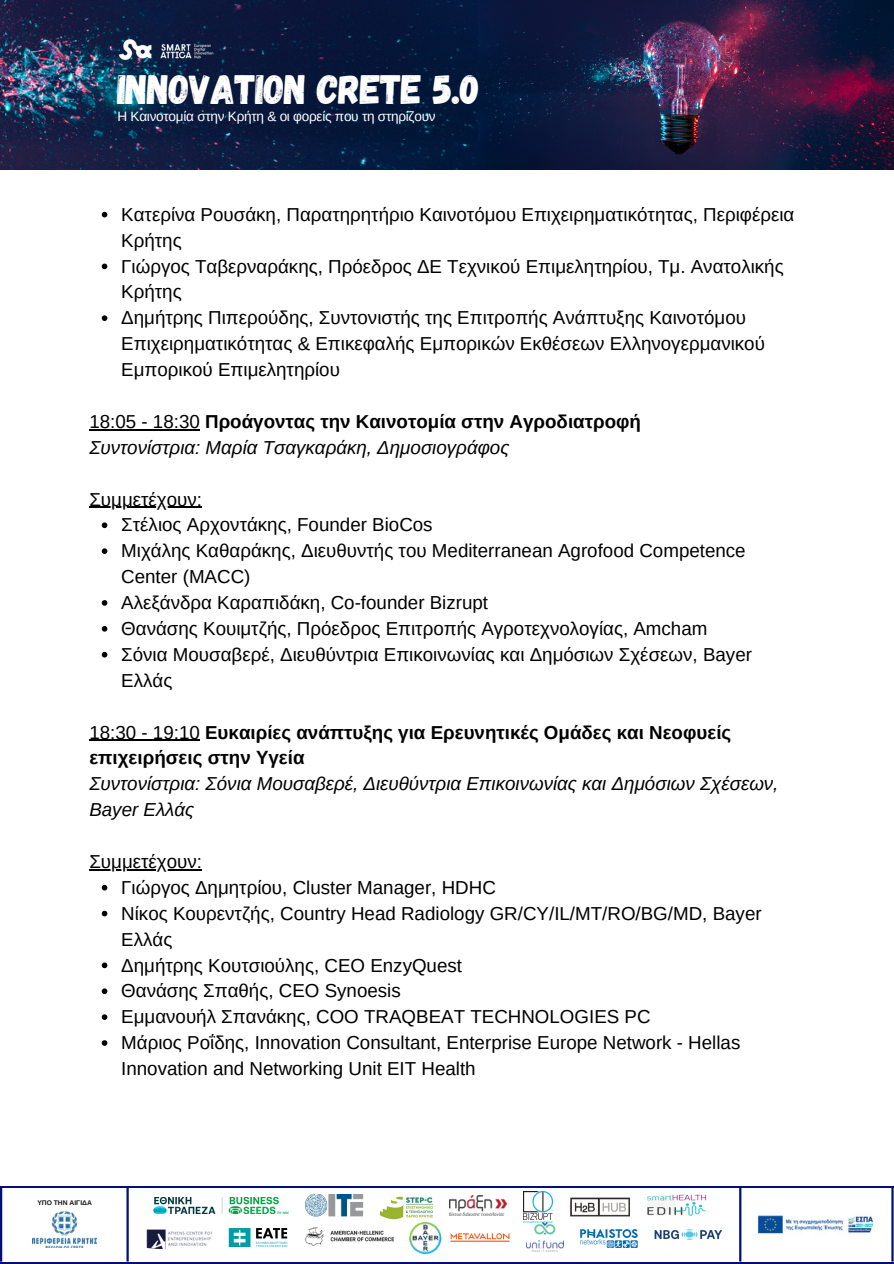
<style>
.page{position:relative;width:894px;height:1264px;background:#fff}
.page>*{position:absolute;margin:0;border:0;box-sizing:border-box;transform-origin:0 0}
.t1{font:40.95px "Gagalin";letter-spacing:-.02em;color:#fff}
.t2{font:18.75px/25.8px "Arimo";color:#000}
.t3{font:italic 18.75px/25.8px "Arimo";color:#000}
.t4{font:13.5px "Arimo";letter-spacing:-.02em;color:#fff}
.t5{font:700 6.75px "Arimo";color:#181315}
.s1{font-style:normal}
.s2{font-weight:700;font-style:normal}
</style>
<div class="page">
<div style="left:0;top:1185px;width:893px;height:78px;background:linear-gradient(to right,#fefefe,#fff)"></div>
<div style="left:0;top:1187px;width:893px;height:74px;background:#fff"></div>
<hr style="left:739px;top:1187px;width:2px;height:74px;background:#021075">
<img style="left:757px;top:1215px;width:117px;height:19px">
<img style="left:305px;top:1194px;width:58px;height:23px">
<img style="left:570px;top:1197px;width:59px;height:19px">
<img style="left:449px;top:1195px;width:57px;height:20px">
<img style="left:409px;top:1214px;width:33px;height:41px">
<img style="left:451px;top:1233px;width:58px;height:9px">
<img style="left:526px;top:1222px;width:37px;height:29px">
<img style="left:146px;top:1229px;width:65px;height:19px">
<img style="left:647px;top:1194px;width:59px;height:22px">
<img style="left:379px;top:1196px;width:53px;height:23px">
<img style="left:305px;top:1227px;width:88px;height:18px">
<img style="left:229px;top:1228px;width:58px;height:18px">
<img style="left:523px;top:1191px;width:29px;height:30px">
<img style="left:154px;top:1197px;width:135px;height:16px">
<img style="left:580px;top:1229px;width:57px;height:18px">
<img style="left:654px;top:1229px;width:67px;height:11px">
<hr style="left:126px;top:1187px;width:3px;height:74px;background:#021075">
<img style="left:32px;top:1211px;width:65px;height:36px">
<hr style="left:0;top:1187px;width:2px;height:74px;background:#021075">
<hr style="left:891px;top:1187px;width:2px;height:74px;background:#021075">
<svg style="left:102px;top:212px;width:5px;height:5px"></svg>
<svg style="left:102px;top:263px;width:5px;height:6px"></svg>
<svg style="left:102px;top:315px;width:5px;height:6px"></svg>
<hr style="left:89px;top:429px;width:111px;height:1px;background:#000">
<hr style="left:89px;top:506px;width:113px;height:2px;background:#000">
<svg style="left:102px;top:522px;width:5px;height:6px"></svg>
<svg style="left:102px;top:548px;width:5px;height:6px"></svg>
<svg style="left:102px;top:600px;width:5px;height:5px"></svg>
<svg style="left:102px;top:626px;width:5px;height:5px"></svg>
<svg style="left:102px;top:652px;width:5px;height:5px"></svg>
<hr style="left:89px;top:739px;width:111px;height:1px;background:#000">
<hr style="left:89px;top:869px;width:113px;height:1px;background:#000">
<svg style="left:102px;top:884px;width:5px;height:6px"></svg>
<svg style="left:102px;top:910px;width:5px;height:6px"></svg>
<svg style="left:102px;top:962px;width:5px;height:6px"></svg>
<svg style="left:102px;top:988px;width:5px;height:6px"></svg>
<svg style="left:102px;top:1014px;width:5px;height:5px"></svg>
<svg style="left:102px;top:1040px;width:5px;height:5px"></svg>
<img style="left:0;top:0;width:478px;height:170px">
<img style="left:478px;top:0;width:415px;height:170px">
<img style="left:117px;top:22px;width:112px;height:47px">
<p class="t1" style="left:117px;top:63px;width:364px">INNOVATION CRETE 5.0</p>
<p class="t4" style="left:117px;top:109px;width:319px">Η Καινοτομία στην Κρήτη &amp; οι φορείς που τη στηρίζουν</p>
<p class="t2" style="left:121px;top:201px;width:674px">Κατερίνα Ρουσάκη, Παρατηρητήριο Καινοτόμου Επιχειρηματικότητας, Περιφέρεια<br>Κρήτης</p>
<p class="t2" style="left:121px;top:253px;width:663px">Γιώργος Ταβερναράκης, Πρόεδρος ΔΕ Τεχνικού Επιμελητηρίου, Τμ. Ανατολικής<br>Κρήτης</p>
<p class="t2" style="left:121px;top:305px;width:645px">Δημήτρης Πιπερούδης, Συντονιστής της Επιτροπής Ανάπτυξης Καινοτόμου<br>Επιχειρηματικότητας &amp; Επικεφαλής Εμπορικών Εκθέσεων Ελληνογερμανικού<br>Εμπορικού Επιμελητηρίου</p>
<p class="t3" style="left:89px;top:408px;width:553px"><span class="s1">18:05 - 18:30</span> <span class="s2">Προάγοντας την Καινοτομία στην Αγροδιατροφή<br></span>Συντονίστρια: Μαρία Τσαγκαράκη, Δημοσιογράφος</p>
<p class="t2" style="left:89px;top:486px;width:114px">Συμμετέχουν:</p>
<p class="t2" style="left:121px;top:512px;width:313px">Στέλιος Αρχοντάκης, Founder BioCos</p>
<p class="t2" style="left:121px;top:538px;width:625px">Μιχάλης Καθαράκης, Διευθυντής του Mediterranean Agrofood Competence<br>Center (MACC)</p>
<p class="t2" style="left:121px;top:589px;width:368px">Αλεξάνδρα Καραπιδάκη, Co-founder Bizrupt</p>
<p class="t2" style="left:121px;top:615px;width:587px">Θανάσης Κουιμτζής, Πρόεδρος Επιτροπής Αγροτεχνολογίας, Amcham</p>
<p class="t2" style="left:121px;top:641px;width:632px">Σόνια Μουσαβερέ, Διευθύντρια Επικοινωνίας και Δημόσιων Σχέσεων, Bayer<br>Ελλάς</p>
<p class="t3" style="left:89px;top:719px;width:690px"><span class="s1">18:30 - 19:10</span> <span class="s2">Ευκαιρίες ανάπτυξης για Ερευνητικές Ομάδες και Νεοφυείς επιχειρήσεις στην Υγεία<br></span>Συντονίστρια: Σόνια Μουσαβερέ, Διευθύντρια Επικοινωνίας και Δημόσιων Σχέσεων, Bayer Ελλάς</p>
<p class="t2" style="left:89px;top:848px;width:114px">Συμμετέχουν:</p>
<p class="t2" style="left:121px;top:874px;width:376px">Γιώργος Δημητρίου, Cluster Manager, ΗDHC</p>
<p class="t2" style="left:121px;top:900px;width:641px">Νίκος Κουρεντζής, Country Head Radiology GR/CY/IL/MT/RO/BG/MD, Bayer<br>Ελλάς</p>
<p class="t2" style="left:121px;top:952px;width:342px">Δημήτρης Κουτσιούλης, CEO EnzyQuest</p>
<p class="t2" style="left:121px;top:978px;width:281px">Θανάσης Σπαθής, CEO Synoesis</p>
<p class="t2" style="left:121px;top:1003px;width:530px">Εμμανουήλ Σπανάκης, COO TRAQBEAT TECHNOLOGIES PC</p>
<p class="t2" style="left:121px;top:1029px;width:620px">Μάριος Ροΐδης, Innovation Consultant, Enterprise Europe Network - Hellas<br>Innovation and Networking Unit EIT Health</p>
<p class="t5" style="left:37px;top:1198px;width:56px">ΥΠΟ ΤΗΝ ΑΙΓΙΔΑ</p>
</div>
